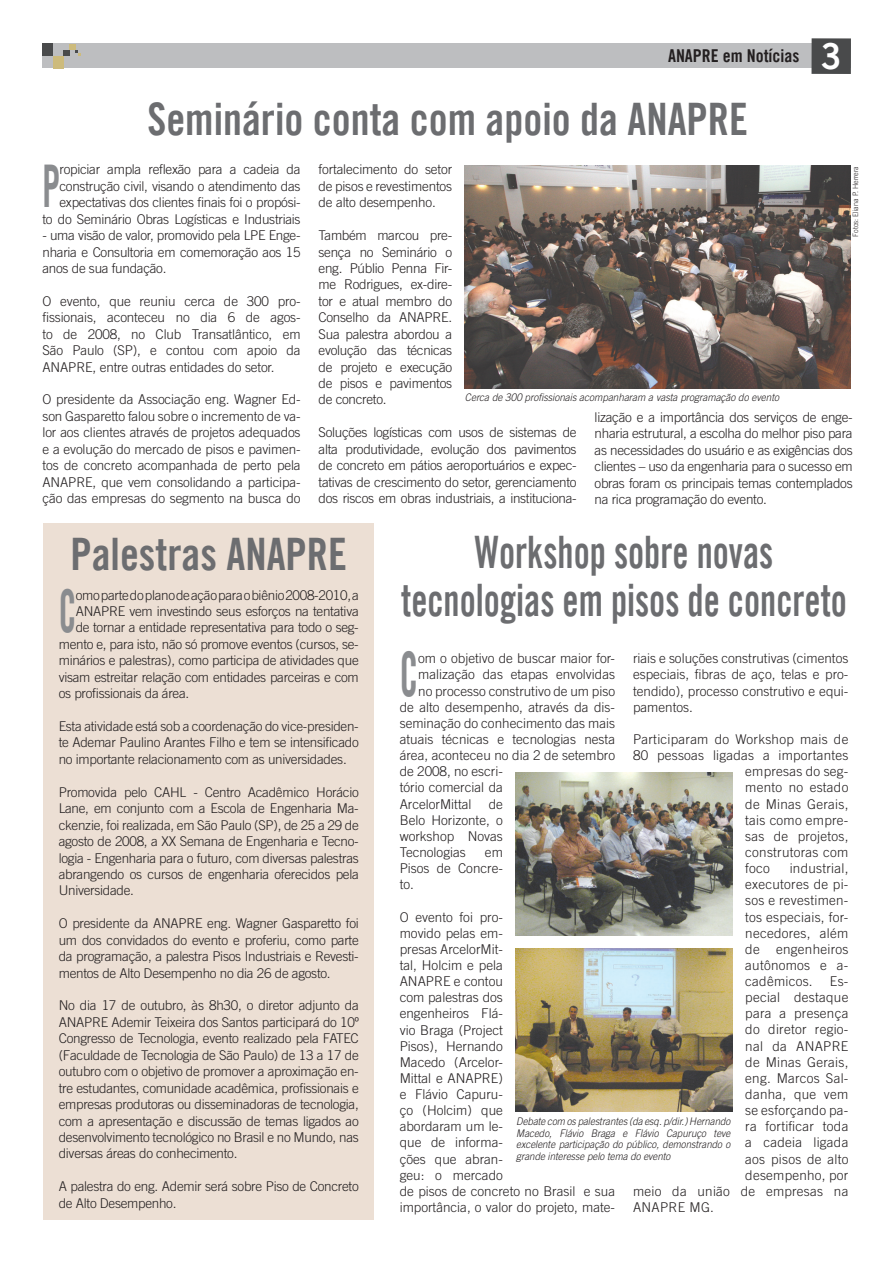
<style>
.page{position:relative;width:893px;height:1263px;background:#fff}
.page>*{position:absolute;margin:0;border:0;box-sizing:border-box;transform-origin:0 0}
.t1{font:61.35px "Trade Gothic LT Com Bd Cn 20";color:#8a8c8f;scale:.6 1}
.t2{font:58.95px "Trade Gothic LT Com Bd Cn 20";color:#8a8c8f;scale:.6 1}
.t3{font:44.85px/47.8px "Trade Gothic LT Com Bd Cn 20";color:#6c6d70;text-align:center;scale:.81 1}
.t4{font:44.85px "Trade Gothic LT Com Bd Cn 20";color:#6c6d70;scale:.95 1}
.t5{font:17.7px "Trade Gothic LT Com Bd Cn 20";color:#231f20}
.t6{font:300 13.5px/16.5px "Trade Gothic LT Com";letter-spacing:-.01em;color:#231f20;text-align:justify}
.t7{font:300 13.5px "Trade Gothic LT Com";letter-spacing:.02em;color:#231f20}
.t8{font:italic 300 10.5px/12px "Trade Gothic LT Com";color:#231f20;text-align:justify;scale:.93 1}
.t9{font:italic 300 10.5px "Trade Gothic LT Com";color:#231f20;scale:.95 1}
.t10{font:300 7.5px "Trade Gothic LT Com";color:#231f20;scale:.95 1}
.s1{font-family:"Trade Gothic LT Com Bd 2";font-size:35.85px;color:#fff}
</style>
<div class="page">
<div style="left:43px;top:523px;width:331px;height:697px;background:#ecdfd4"></div>
<div style="left:42px;top:44px;width:809px;height:24px;background:#bdbec0"></div>
<div style="left:811px;top:38px;width:40px;height:36px;background:#494a4b"></div>
<div style="left:42px;top:44px;width:11px;height:12px;background:#494a4b"></div>
<div style="left:53px;top:56px;width:11px;height:12px;background:#cdbb7c"></div>
<div style="left:63px;top:50px;width:7px;height:6px;background:#494a4b"></div>
<svg style="left:70px;top:44px;width:11px;height:12px"></svg>
<img style="left:465px;top:166px;width:385px;height:222px">
<img style="left:516px;top:773px;width:216px;height:163px">
<img style="left:516px;top:948px;width:216px;height:164px">
<h3 class="t5" style="left:668px;top:45px;width:175px">ANAPRE em Notícias <span class="s1">3</span></h3>
<h3 class="t4" style="left:147px;top:91px;width:634px">Seminário conta com apoio da ANAPRE</h3>
<p class="t6" style="left:43px;top:161px;width:260px;text-align:right">ropiciar ampla reflexão para a cadeia da construção civil, visando o atendimento das expectativas dos clientes finais foi o propósi-<br>to do Seminário Obras Logísticas e Industriais</p>
<p class="t6" style="left:43px;top:227px;width:260px">- uma visão de valor, promovido pela LPE Enge&shy;nharia e Consultoria em comemoração aos 15 anos de sua fundação.</p>
<p class="t6" style="left:43px;top:293px;width:260px">O evento, que reuniu cerca de 300 pro&shy;fissionais, aconteceu no dia 6 de agos&shy;to de 2008, no Club Transatlântico, em São Paulo (SP), e contou com apoio da ANAPRE, entre outras entidades do setor.</p>
<p class="t6" style="left:43px;top:391px;width:260px">O presidente da Associação eng. Wagner Ed&shy;son Gasparetto falou sobre o incremento de va&shy;lor aos clientes através de projetos adequados e a evolução do mercado de pisos e pavimen&shy;tos de concreto acompanhada de perto pela ANAPRE, que vem consolidando a participa&shy;ção das empresas do segmento na busca do</p>
<h2 class="t2" style="left:43px;top:150px;width:31px">P</h2>
<p class="t6" style="left:319px;top:161px;width:135px">fortalecimento do setor de pisos e revestimentos de alto desempenho.</p>
<p class="t6" style="left:319px;top:227px;width:135px">Também marcou pre&shy;sença no Seminário o eng. Públio Penna Fir&shy;me Rodrigues, ex-dire&shy;tor e atual membro do Conselho da ANAPRE.<br>Sua palestra abordou a evolução das técnicas de projeto e execução de pisos e pavimentos de concreto.</p>
<p class="t6" style="left:319px;top:424px;width:260px">Soluções logísticas com usos de sistemas de alta produtividade, evolução dos pavimentos de concreto em pátios aeroportuários e expec&shy;tativas de crescimento do setor, gerenciamento dos riscos em obras industriais, a instituciona-</p>
<p class="t10" style="left:851px;top:237px;width:76px;rotate:-90deg">Fotos: Eliana P. Herrera</p>
<p class="t9" style="left:465px;top:391px;width:332px">Cerca de 300 profissionais acompanharam a vasta programação do evento</p>
<p class="t6" style="left:595px;top:409px;width:260px">lização e a importância dos serviços de enge&shy;nharia estrutural, a escolha do melhor piso para as necessidades do usuário e as exigências dos clientes – uso da engenharia para o sucesso em obras foram os principais temas contemplados na rica programação do evento.</p>
<h3 class="t4" style="left:70px;top:527px;width:293px">Palestras ANAPRE</h3>
<h2 class="t2" style="left:59px;top:576px;width:31px">C</h2>
<p class="t6" style="left:76px;top:586px;width:285px">omo parte do plano de ação para o biênio 2008-2010, a</p>
<p class="t6" style="left:76px;top:603px;width:285px">ANAPRE vem investindo seus esforços na tentativa</p>
<p class="t6" style="left:76px;top:619px;width:285px">de tornar a entidade representativa para todo o seg-</p>
<p class="t6" style="left:59px;top:636px;width:302px">mento e, para isto, não só promove eventos (cursos, se-</p>
<p class="t6" style="left:59px;top:652px;width:302px">minários e palestras), como participa de atividades que</p>
<p class="t6" style="left:59px;top:669px;width:302px">visam estreitar relação com entidades parceiras e com</p>
<p class="t6" style="left:59px;top:685px;width:132px">os profissionais da área.</p>
<p class="t6" style="left:59px;top:718px;width:302px">Esta atividade está sob a coordenação do vice-presiden&shy;te Ademar Paulino Arantes Filho e tem se intensificado no importante relacionamento com as universidades.</p>
<p class="t6" style="left:59px;top:784px;width:302px">Promovida pelo CAHL - Centro Acadêmico Horácio Lane, em conjunto com a Escola de Engenharia Ma&shy;ckenzie, foi realizada, em São Paulo (SP), de 25 a 29 de agosto de 2008, a XX Semana de Engenharia e Tecno&shy;logia - Engenharia para o futuro, com diversas palestras abrangendo os cursos de engenharia oferecidos pela Universidade.</p>
<p class="t6" style="left:59px;top:915px;width:302px">O presidente da ANAPRE eng. Wagner Gasparetto foi um dos convidados do evento e proferiu, como parte da programação, a palestra Pisos Industriais e Revesti&shy;mentos de Alto Desempenho no dia 26 de agosto.</p>
<p class="t6" style="left:59px;top:997px;width:302px">No dia 17 de outubro, às 8h30, o diretor adjunto da ANAPRE Ademir Teixeira dos Santos participará do 10º Congresso de Tecnologia, evento realizado pela FATEC (Faculdade de Tecnologia de São Paulo) de 13 a 17 de outubro com o objetivo de promover a aproximação en&shy;tre estudantes, comunidade acadêmica, profissionais e empresas produtoras ou disseminadoras de tecnologia, com a apresentação e discussão de temas ligados ao desenvolvimento tecnológico no Brasil e no Mundo, nas diversas áreas do conhecimento.</p>
<p class="t6" style="left:59px;top:1178px;width:302px">A palestra do eng. Ademir será sobre Piso de Concreto de Alto Desempenho.</p>
<h3 class="t3" style="left:401px;top:528px;width:552px">Workshop sobre novas tecnologias em pisos de concreto</h3>
<h1 class="t1" style="left:400px;top:636px;width:32px">C</h1>
<p class="t6" style="left:418px;top:650px;width:198px">om o objetivo de buscar maior for-</p>
<p class="t6" style="left:633px;top:650px;width:217px">riais e soluções construtivas (cimentos especiais, fibras de aço, telas e pro&shy;tendido), processo construtivo e equi&shy;pamentos.</p>
<p class="t7" style="left:633px;top:731px;width:217px">Participaram do Workshop mais de</p>
<p class="t7" style="left:633px;top:747px;width:217px">80 pessoas ligadas a importantes</p>
<p class="t7" style="left:745px;top:763px;width:105px">empresas do seg-</p>
<p class="t7" style="left:745px;top:780px;width:105px">mento no estado</p>
<p class="t7" style="left:745px;top:796px;width:105px">de Minas Gerais,</p>
<p class="t7" style="left:745px;top:812px;width:105px">tais como empre-</p>
<p class="t7" style="left:745px;top:828px;width:105px">sas de projetos,</p>
<p class="t7" style="left:745px;top:844px;width:105px">construtoras com</p>
<p class="t6" style="left:745px;top:860px;width:26px">foco</p>
<p class="t6" style="left:418px;top:666px;width:198px">malização das etapas envolvidas</p>
<p class="t6" style="left:418px;top:682px;width:198px">no processo construtivo de um piso</p>
<p class="t6" style="left:400px;top:699px;width:217px">de alto desempenho, através da dis-</p>
<p class="t6" style="left:400px;top:715px;width:217px">seminação do conhecimento das mais</p>
<p class="t6" style="left:400px;top:731px;width:217px">atuais técnicas e tecnologias nesta</p>
<p class="t6" style="left:400px;top:747px;width:217px">área, aconteceu no dia 2 de setembro</p>
<p class="t6" style="left:400px;top:763px;width:105px">de 2008, no escri-</p>
<p class="t6" style="left:400px;top:779px;width:105px">tório comercial da</p>
<p class="t6" style="left:400px;top:795px;width:73px">ArcelorMittal</p>
<p class="t6" style="left:400px;top:795px;width:105px;text-indent:89px">de Belo Horizonte, o workshop Novas Tecnologias</p>
<p class="t6" style="left:400px;top:844px;width:105px;text-indent:85px">em Pisos de Concre&shy;to.</p>
<p class="t6" style="left:400px;top:908px;width:217px;text-align:left">O evento foi pro-<br>movido pelas em-<br>presas ArcelorMit-<br>tal, Holcim e pela<br>ANAPRE e contou<br>com palestras dos<br>engenheiros Flá-<br>vio Braga (Project<br>Pisos), Hernando<br>Macedo (Arcelor-<br>Mittal e ANAPRE)<br>e Flávio Capuru-<br>ço (Holcim) que<br>abordaram um le-<br>que de informa-<br>ções que abran-<br>geu: o mercado<br>de pisos de concreto no Brasil e sua importância, o valor do projeto, mate-</p>
<p class="t6" style="left:745px;top:860px;width:105px;text-indent:44px">industrial, executores de pi&shy;sos e revestimen&shy;tos especiais, for&shy;necedores, além de engenheiros autônomos e a&shy;cadêmicos.</p>
<p class="t6" style="left:830px;top:973px;width:20px">Es-</p>
<p class="t7" style="left:745px;top:989px;width:105px">pecial destaque</p>
<p class="t7" style="left:745px;top:1006px;width:105px">para a presença</p>
<p class="t7" style="left:745px;top:1022px;width:105px">do diretor regio-</p>
<p class="t7" style="left:745px;top:1038px;width:105px">nal da ANAPRE</p>
<p class="t7" style="left:745px;top:1054px;width:105px">de Minas Gerais,</p>
<p class="t7" style="left:745px;top:1070px;width:105px">eng. Marcos Sal-</p>
<p class="t7" style="left:745px;top:1086px;width:105px">danha, que vem</p>
<p class="t7" style="left:745px;top:1102px;width:105px">se esforçando pa-</p>
<p class="t7" style="left:745px;top:1119px;width:105px">ra fortificar toda</p>
<p class="t7" style="left:745px;top:1135px;width:105px">a cadeia ligada</p>
<p class="t7" style="left:745px;top:1151px;width:105px">aos pisos de alto</p>
<p class="t7" style="left:745px;top:1167px;width:105px">desempenho, por</p>
<p class="t7" style="left:633px;top:1183px;width:217px">meio da união de empresas na</p>
<p class="t7" style="left:633px;top:1199px;width:82px">ANAPRE MG.</p>
<p class="t8" style="left:516px;top:1115px;width:232px">Debate com os palestrantes (da esq. p/dir.) Hernando Macedo, Flávio Braga e Flávio Capuruço teve excelente participação do público, demonstrando o grande interesse pelo tema do evento</p>
</div>
